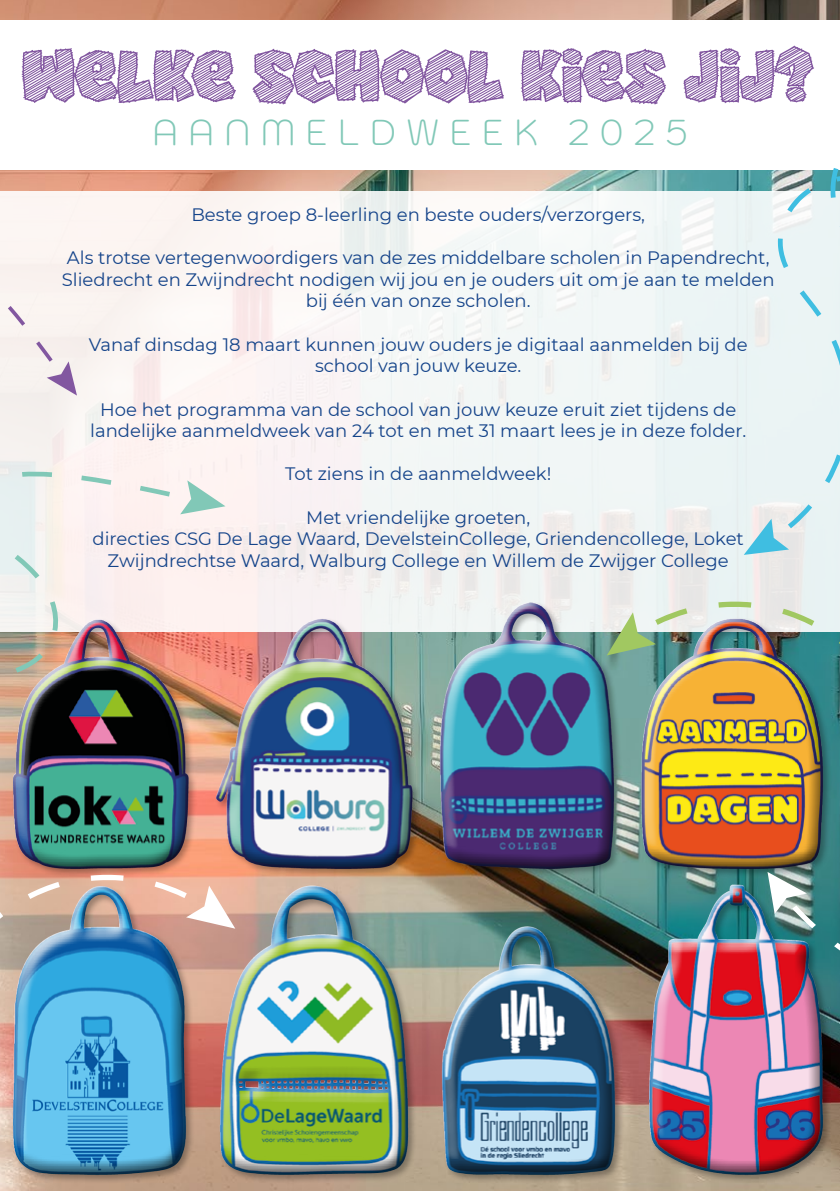
<style>
.page{position:relative;width:840px;height:1191px;background:#fff}
.page>*{position:absolute;margin:0;border:0;box-sizing:border-box;transform-origin:0 0}
.t1{font:72px "Super Pencil";color:#8257a0}
.t2{font:200 36px "Kodchasan";color:#81c8b7}
.t3{font:18px/21.6px "Montserrat";color:#15448a;text-align:center}
</style>
<div class="page">
<img style="left:0;top:0;width:839px;height:1191px">
<div style="left:0;top:191px;width:839px;height:441px;background:#f4f5f5"></div>
<div style="left:0;top:20px;width:839px;height:149px;background:#fff"></div>
<div style="left:0;top:588px;width:818px;height:589px;background:#fff;opacity:.75"></div>
<div style="left:9px;top:603px;width:827px;height:578px;background:#000;opacity:.75"></div>
<svg style="left:0;top:874px;width:235px;height:169px;background:#91a6b4"></svg>
<svg style="left:0;top:169px;width:77px;height:226px"></svg>
<img style="left:0;top:471px;width:170px;height:209px">
<svg style="left:180px;top:480px;width:45px;height:34px"></svg>
<svg style="left:743px;top:168px;width:96px;height:387px"></svg>
<img style="left:606px;top:601px;width:233px;height:390px">
<h1 class="t1" style="left:22px;top:32px;width:794px">WELKE SCHOOL KIES JIJ?</h1>
<h2 class="t2" style="left:152px;top:102px;width:537px">A A N M E L D W E E K 2 0 2 5</h2>
<p class="t3" style="left:191px;top:203px;width:455px">Beste groep 8-leerling en beste ouders/verzorgers,</p>
<p class="t3" style="left:62px;top:246px;width:714px">Als trotse vertegenwoordigers van de zes middelbare scholen in Papendrecht,<br>Sliedrecht en Zwijndrecht nodigen wij jou en je ouders uit om je aan te melden bij één van onze scholen.</p>
<p class="t3" style="left:89px;top:333px;width:660px">Vanaf dinsdag 18 maart kunnen jouw ouders je digitaal aanmelden bij de school van jouw keuze.</p>
<p class="t3" style="left:90px;top:398px;width:657px">Hoe het programma van de school van jouw keuze eruit ziet tijdens de landelijke aanmeldweek van 24 tot en met 31 maart lees je in deze folder.</p>
<p class="t3" style="left:285px;top:462px;width:268px">Tot ziens in de aanmeldweek!</p>
<p class="t3" style="left:92px;top:506px;width:652px">Met vriendelijke groeten,<br>directies CSG De Lage Waard, DevelsteinCollege, Griendencollege, Loket<br>Zwijndrechtse Waard, Walburg College en Willem de Zwijger College</p>
</div>
